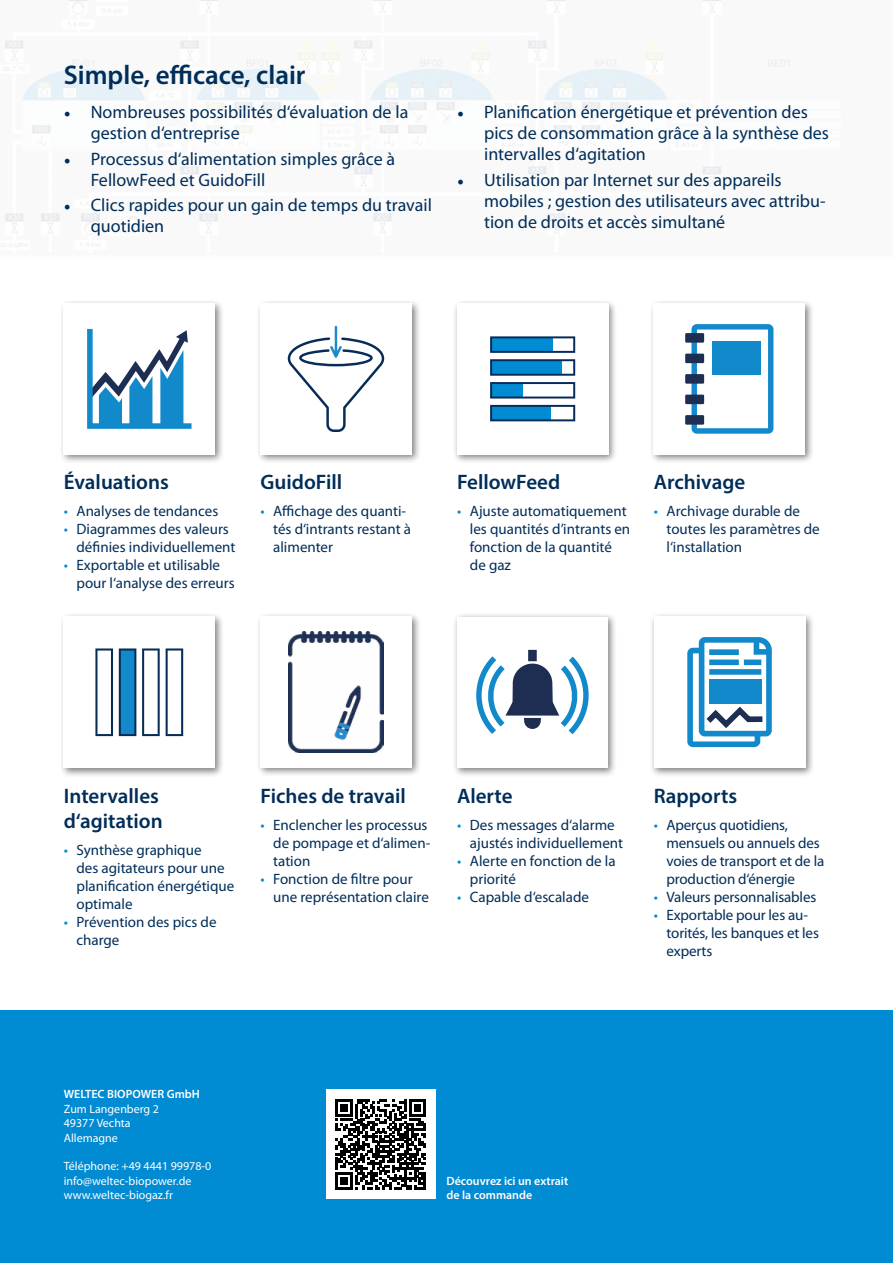
<style>
.page{position:relative;width:893px;height:1263px;background:#fff}
.page>*{position:absolute;margin:0;border:0;box-sizing:border-box;transform-origin:0 0}
.t1{font:600 27px "Myriad Pro";color:#002d59}
.t2{font:600 21px/25.2px "Myriad Pro";color:#002d59}
.t3{font:18px/21px "Myriad Pro";color:#002d59}
.t4{font:15px/18px "Myriad Pro";color:#002d59}
.t5{font:12px/14.4px "Myriad Pro";color:#fff}
.t6{font:600 12px/14.4px "Myriad Pro";color:#fff}
.s1{font-family:"Minion Pro"}
.s2{color:#008bd2}
</style>
<div class="page">
<img style="left:1px;top:0;width:789px;height:247px">
<div style="left:0;top:1010px;width:893px;height:253px;background:#008bd2"></div>
<div style="left:60px;top:299px;width:165px;height:165px;background:#000;opacity:.5"></div>
<div style="left:64px;top:303px;width:151px;height:151px;background:#fff"></div>
<svg style="left:87px;top:329px;width:105px;height:100px"></svg>
<div style="left:650px;top:612px;width:165px;height:166px;background:#000;opacity:.5"></div>
<div style="left:654px;top:616px;width:151px;height:152px;background:#fff"></div>
<svg style="left:687px;top:637px;width:85px;height:110px"></svg>
<div style="left:650px;top:299px;width:165px;height:165px;background:#000;opacity:.5"></div>
<div style="left:654px;top:303px;width:151px;height:151px;background:#fff"></div>
<div style="left:691px;top:324px;width:82px;height:110px;border:5px solid #1289cb;border-radius:3px"></div>
<div style="left:685px;top:333px;width:19px;height:10px;background:#1d2e52"></div>
<div style="left:685px;top:354px;width:19px;height:9px;background:#1d2e52"></div>
<div style="left:685px;top:374px;width:19px;height:10px;background:#1d2e52"></div>
<div style="left:685px;top:395px;width:19px;height:9px;background:#1d2e52"></div>
<div style="left:685px;top:415px;width:19px;height:10px;background:#1d2e52"></div>
<div style="left:712px;top:341px;width:49px;height:33px;background:#1289cb"></div>
<div style="left:256px;top:612px;width:165px;height:165px;background:#000;opacity:.5"></div>
<div style="left:260px;top:616px;width:151px;height:151px;background:#fff"></div>
<img style="left:289px;top:631px;width:94px;height:122px">
<div style="left:60px;top:612px;width:165px;height:165px;background:#000;opacity:.5"></div>
<div style="left:64px;top:617px;width:151px;height:151px;background:#fff"></div>
<svg style="left:95px;top:648px;width:18px;height:88px"></svg>
<svg style="left:119px;top:648px;width:17px;height:88px"></svg>
<svg style="left:142px;top:648px;width:18px;height:88px"></svg>
<svg style="left:166px;top:648px;width:17px;height:88px"></svg>
<div style="left:256px;top:299px;width:165px;height:165px;background:#000;opacity:.5"></div>
<div style="left:260px;top:303px;width:151px;height:151px;background:#fff"></div>
<svg style="left:288px;top:326px;width:96px;height:106px"></svg>
<div style="left:453px;top:299px;width:165px;height:165px;background:#000;opacity:.5"></div>
<div style="left:457px;top:303px;width:151px;height:151px;background:#fff"></div>
<svg style="left:490px;top:336px;width:85px;height:17px"></svg>
<svg style="left:490px;top:359px;width:85px;height:17px"></svg>
<svg style="left:490px;top:382px;width:85px;height:16px"></svg>
<svg style="left:490px;top:405px;width:85px;height:16px"></svg>
<div style="left:453px;top:612px;width:165px;height:165px;background:#000;opacity:.5"></div>
<div style="left:457px;top:617px;width:151px;height:150px;background:#fff"></div>
<svg style="left:476px;top:650px;width:113px;height:84px"></svg>
<div style="left:326px;top:1089px;width:110px;height:110px;background:#fff"></div>
<svg style="left:336px;top:1099px;width:90px;height:90px"></svg>
<h1 class="t1" style="left:64px;top:58px;width:243px">Simple, efficace, clair</h1>
<p class="t3" style="left:91px;top:102px;width:319px;text-indent:-27px"><span class="s1">•</span> Nombreuses possibilités d‘évaluation de la gestion d‘entreprise</p>
<p class="t3" style="left:91px;top:148px;width:306px;text-indent:-27px"><span class="s1">•</span> Processus d‘alimentation simples grâce à<br>FellowFeed et GuidoFill</p>
<p class="t3" style="left:91px;top:194px;width:343px;text-indent:-27px"><span class="s1">•</span> Clics rapides pour un gain de temps du travail quotidien</p>
<p class="t3" style="left:484px;top:102px;width:346px;text-indent:-27px"><span class="s1">•</span> Planification énergétique et prévention des pics de consommation grâce à la synthèse des intervalles d‘agitation</p>
<p class="t3" style="left:484px;top:169px;width:343px;text-indent:-27px"><span class="s1">•</span> Utilisation par Internet sur des appareils mobiles ; gestion des utilisateurs avec attribu&shy;tion de droits et accès simultané</p>
<h2 class="t2" style="left:64px;top:469px;width:107px">Évaluations</h2>
<p class="t4" style="left:64px;top:501px;width:156px"><span class="s2">•</span> Analyses de tendances</p>
<p class="t4" style="left:77px;top:519px;width:160px;text-indent:-13px"><span class="s2">•</span> Diagrammes des valeurs définies individuellement</p>
<p class="t4" style="left:77px;top:555px;width:160px;text-indent:-13px"><span class="s2">•</span> Exportable et utilisable pour l‘analyse des erreurs</p>
<h2 class="t2" style="left:260px;top:469px;width:83px">GuidoFill</h2>
<p class="t4" style="left:273px;top:501px;width:139px;text-indent:-13px"><span class="s2">•</span> Affichage des quanti&shy;tés d‘intrants restant à alimenter</p>
<h2 class="t2" style="left:457px;top:469px;width:105px">FellowFeed</h2>
<p class="t4" style="left:470px;top:501px;width:162px;text-indent:-13px"><span class="s2">•</span> Ajuste automatiquement les quantités d’intrants en fonction de la quantité de gaz</p>
<h2 class="t2" style="left:654px;top:469px;width:93px">Archivage</h2>
<p class="t4" style="left:666px;top:501px;width:155px;text-indent:-13px"><span class="s2">•</span> Archivage durable de toutes les paramètres de l‘installation</p>
<h2 class="t2" style="left:64px;top:783px;width:100px">Intervalles d‘agitation</h2>
<p class="t4" style="left:77px;top:841px;width:159px;text-indent:-13px"><span class="s2">•</span> Synthèse graphique<br>des agitateurs pour une planification énergétique optimale</p>
<p class="t4" style="left:77px;top:913px;width:142px;text-indent:-13px"><span class="s2">•</span> Prévention des pics de charge</p>
<h2 class="t2" style="left:260px;top:783px;width:147px">Fiches de travail</h2>
<p class="t4" style="left:273px;top:815px;width:159px;text-indent:-13px"><span class="s2">•</span> Enclencher les processus de pompage et d‘alimen&shy;tation</p>
<p class="t4" style="left:273px;top:869px;width:157px;text-indent:-13px"><span class="s2">•</span> Fonction de filtre pour une représentation claire</p>
<h2 class="t2" style="left:457px;top:783px;width:57px">Alerte</h2>
<p class="t4" style="left:470px;top:815px;width:155px;text-indent:-13px"><span class="s2">•</span> Des messages d‘alarme ajustés individuellement</p>
<p class="t4" style="left:470px;top:851px;width:147px;text-indent:-13px"><span class="s2">•</span> Alerte en fonction de la priorité</p>
<p class="t4" style="left:457px;top:887px;width:133px"><span class="s2">•</span> Capable d‘escalade</p>
<h2 class="t2" style="left:654px;top:783px;width:85px">Rapports</h2>
<p class="t4" style="left:666px;top:815px;width:159px;text-indent:-13px"><span class="s2">•</span> Aperçus quotidiens, mensuels ou annuels des voies de transport et de la production d‘énergie</p>
<p class="t4" style="left:654px;top:887px;width:164px"><span class="s2">•</span> Valeurs personnalisables</p>
<p class="t4" style="left:666px;top:905px;width:154px;text-indent:-13px"><span class="s2">•</span> Exportable pour les au&shy;torités, les banques et les experts</p>
<p class="t6" style="left:64px;top:1087px;width:138px">WELTEC BIOPOWER GmbH</p>
<p class="t5" style="left:64px;top:1101px;width:97px">Zum Langenberg 2<br>49377 Vechta<br>Allemagne</p>
<p class="t5" style="left:64px;top:1159px;width:149px">Téléphone: +49 4441 99978-0 info@weltec-biopower.de www.weltec-biogaz.fr</p>
<p class="t6" style="left:446px;top:1173px;width:123px">Découvrez ici un extrait de la commande</p>
</div>
